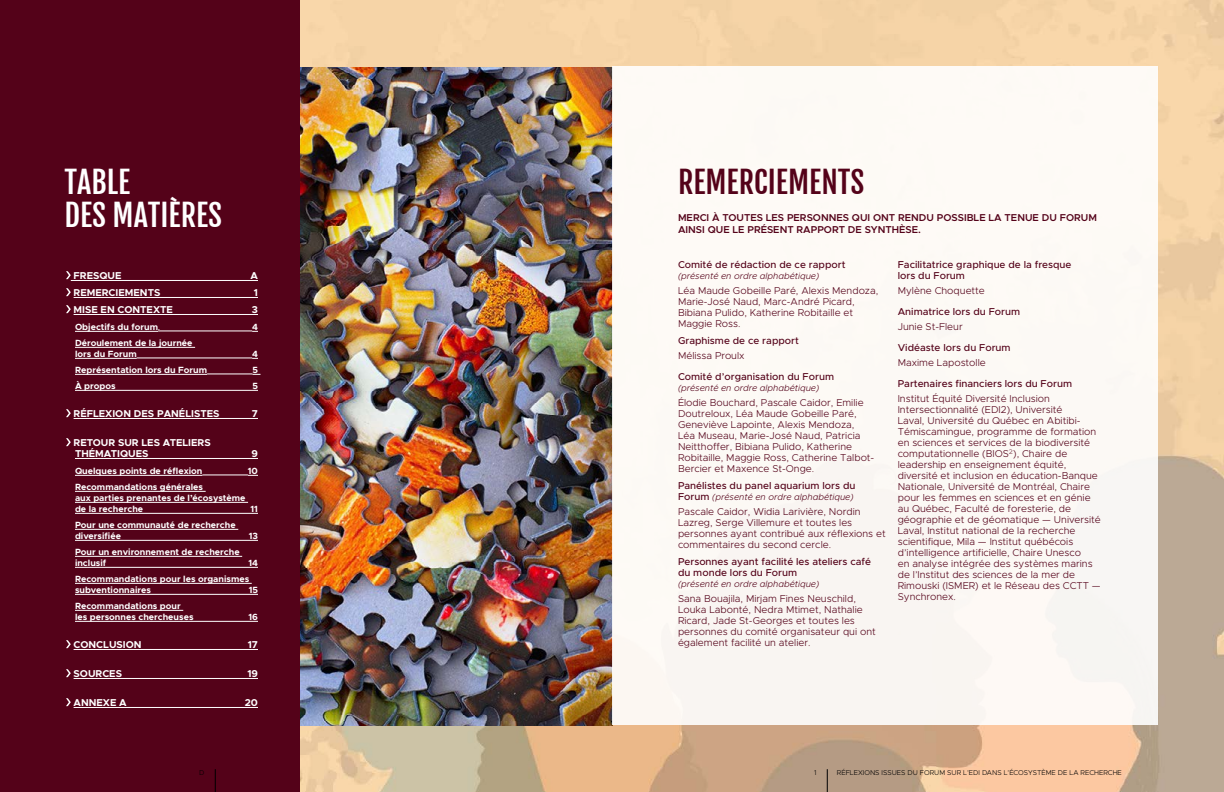
<style>
.page{position:relative;width:1224px;height:792px;background:#fff}
.page>*{position:absolute;margin:0;border:0;box-sizing:border-box;transform-origin:0 0}
.t1{font:30px/33px "Fjalla One";color:#fff}
.t2{font:30px "Fjalla One";color:#540219}
.t3{font:300 10px/11px "Metropolis";color:#540219}
.t4{font:500 10px/11px "Metropolis";color:#540219}
.t5{font:700 10px/11px "Metropolis";color:#fff}
.t6{font:600 10px/12px "Metropolis";color:#540219}
.t7{font:700 9px/11px "Metropolis";color:#fff}
.t8{font:italic 300 9px "Metropolis";color:#540219}
.t9{font:300 7px "Metropolis";color:#000}
.s1{font-weight:500;font-style:normal;font-size:10px}
.s2{font-family:"Montserrat"}
.s3{font-size:6px}
</style>
<div class="page">
<img style="left:300px;top:0;width:924px;height:792px">
<img style="left:300px;top:67px;width:312px;height:659px">
<div style="left:612px;top:66px;width:546px;height:660px;background:#fdf9f5"></div>
<div style="left:0;top:0;width:300px;height:792px;background:#540219"></div>
<hr style="left:71px;top:280px;width:187px;height:1px;background:#fff">
<hr style="left:74px;top:297px;width:184px;height:1px;background:#fff">
<hr style="left:74px;top:314px;width:184px;height:1px;background:#fff">
<hr style="left:75px;top:331px;width:83px;height:1px;background:#fff">
<hr style="left:158px;top:331px;width:94px;height:1px;background:#fff">
<hr style="left:75px;top:347px;width:120px;height:1px;background:#fff">
<hr style="left:75px;top:358px;width:62px;height:1px;background:#fff">
<hr style="left:137px;top:358px;width:115px;height:1px;background:#fff">
<hr style="left:75px;top:374px;width:132px;height:1px;background:#fff">
<hr style="left:207px;top:374px;width:45px;height:1px;background:#fff">
<hr style="left:75px;top:390px;width:183px;height:1px;background:#fff">
<hr style="left:74px;top:418px;width:184px;height:1px;background:#fff">
<hr style="left:75px;top:458px;width:183px;height:1px;background:#fff">
<hr style="left:75px;top:475px;width:127px;height:1px;background:#fff">
<hr style="left:202px;top:475px;width:46px;height:1px;background:#fff">
<hr style="left:75px;top:491px;width:131px;height:1px;background:#fff">
<hr style="left:75px;top:502px;width:173px;height:1px;background:#fff">
<hr style="left:75px;top:513px;width:183px;height:1px;background:#fff">
<hr style="left:75px;top:529px;width:163px;height:1px;background:#fff">
<hr style="left:75px;top:540px;width:183px;height:1px;background:#fff">
<hr style="left:75px;top:556px;width:167px;height:1px;background:#fff">
<hr style="left:75px;top:567px;width:183px;height:1px;background:#fff">
<hr style="left:75px;top:583px;width:177px;height:1px;background:#fff">
<hr style="left:75px;top:594px;width:183px;height:1px;background:#fff">
<hr style="left:75px;top:610px;width:108px;height:1px;background:#fff">
<hr style="left:75px;top:621px;width:183px;height:1px;background:#fff">
<hr style="left:74px;top:649px;width:184px;height:1px;background:#fff">
<hr style="left:74px;top:678px;width:184px;height:1px;background:#fff">
<hr style="left:74px;top:707px;width:184px;height:1px;background:#fff">
<svg style="left:66px;top:271px;width:5px;height:8px"></svg>
<svg style="left:66px;top:288px;width:5px;height:8px"></svg>
<svg style="left:66px;top:305px;width:5px;height:8px"></svg>
<svg style="left:66px;top:409px;width:5px;height:8px"></svg>
<svg style="left:66px;top:438px;width:5px;height:8px"></svg>
<svg style="left:66px;top:640px;width:5px;height:8px"></svg>
<svg style="left:66px;top:669px;width:5px;height:8px"></svg>
<svg style="left:66px;top:698px;width:5px;height:8px"></svg>
<svg style="left:827px;top:769px;width:1px;height:23px"></svg>
<svg style="left:215px;top:769px;width:1px;height:23px"></svg>
<h1 class="t1" style="left:64px;top:166px;width:159px">TABLE<br>DES MATIÈRES</h1>
<h1 class="t2" style="left:678px;top:164px;width:188px">REMERCIEMENTS</h1>
<p class="t6" style="left:678px;top:211px;width:420px">MERCI À TOUTES LES PERSONNES QUI ONT RENDU POSSIBLE LA TENUE DU FORUM<br>AINSI QUE LE PRÉSENT RAPPORT DE SYNTHÈSE.</p>
<p class="t4" style="left:678px;top:259px;width:169px">Comité de rédaction de ce rapport</p>
<p class="t8" style="left:678px;top:271px;width:143px">(présenté en ordre alphabétique)</p>
<p class="t3" style="left:678px;top:285px;width:202px">Léa Maude Gobeille Paré, Alexis Mendoza, Marie-José Naud, Marc-André Picard, Bibiana Pulido, Katherine Robitaille et Maggie Ross.</p>
<p class="t4" style="left:678px;top:335px;width:122px">Graphisme de ce rapport</p>
<p class="t3" style="left:678px;top:350px;width:68px">Mélissa Proulx</p>
<p class="t4" style="left:678px;top:371px;width:158px">Comité d’organisation du Forum</p>
<p class="t8" style="left:678px;top:383px;width:143px">(présenté en ordre alphabétique)</p>
<p class="t3" style="left:678px;top:397px;width:198px">Élodie Bouchard, Pascale Caidor, Emilie Doutreloux, Léa Maude Gobeille Paré, Geneviève Lapointe, Alexis Mendoza,<br>Léa Museau, Marie-José Naud, Patricia Neitthoffer, Bibiana Pulido, Katherine Robitaille, Maggie Ross, Catherine Talbot-Bercier et Maxence St-Onge.</p>
<p class="t4" style="left:678px;top:480px;width:179px">Panélistes du panel aquarium lors du</p>
<p class="t8" style="left:678px;top:492px;width:177px"><span class="s1">Forum</span> (présenté en ordre alphabétique)</p>
<p class="t3" style="left:678px;top:506px;width:209px">Pascale Caidor, Widia Larivière, Nordin Lazreg, Serge Villemure et toutes les personnes ayant contribué aux réflexions et commentaires du second cercle.</p>
<p class="t4" style="left:678px;top:556px;width:195px">Personnes ayant facilité les ateliers café du monde lors du Forum</p>
<p class="t8" style="left:678px;top:579px;width:143px">(présenté en ordre alphabétique)</p>
<p class="t3" style="left:678px;top:593px;width:199px">Sana Bouajila, Mirjam Fines Neuschild, Louka Labonté, Nedra Mtimet, Nathalie Ricard, Jade St-Georges et toutes les personnes du comité organisateur qui ont également facilité un atelier.</p>
<p class="t4" style="left:898px;top:259px;width:175px">Facilitatrice graphique de la fresque lors du Forum</p>
<p class="t3" style="left:898px;top:285px;width:89px">Mylène Choquette</p>
<p class="t4" style="left:898px;top:306px;width:124px">Animatrice lors du Forum</p>
<p class="t3" style="left:898px;top:321px;width:66px">Junie St-Fleur</p>
<p class="t4" style="left:898px;top:342px;width:114px">Vidéaste lors du Forum</p>
<p class="t3" style="left:898px;top:357px;width:90px">Maxime Lapostolle</p>
<p class="t4" style="left:898px;top:378px;width:176px">Partenaires financiers lors du Forum</p>
<p class="t3" style="left:898px;top:393px;width:205px">Institut Équité Diversité Inclusion Intersectionnalité (EDI2), Université<br>Laval, Université du Québec en Abitibi-Témiscamingue, programme de formation en sciences et services de la biodiversité computationnelle (BIOS<span class="s2">²</span>), Chaire de leadership en enseignement équité, diversité et inclusion en éducation-Banque Nationale, Université de Montréal, Chaire pour les femmes en sciences et en génie au Québec, Faculté de foresterie, de géographie et de géomatique — Université Laval, Institut national de la recherche scientifique, Mila — Institut québécois d’intelligence artificielle, Chaire Unesco<br>en analyse intégrée des systèmes marins de l’Institut des sciences de la mer de Rimouski (ISMER) et le Réseau des CCTT — Synchronex.</p>
<p class="t5" style="left:74px;top:270px;width:49px">FRESQUE</p>
<p class="t5" style="left:250px;top:270px;width:9px">A</p>
<p class="t5" style="left:74px;top:287px;width:88px">REMERCIEMENTS</p>
<p class="t5" style="left:254px;top:287px;width:6px">1</p>
<p class="t5" style="left:74px;top:304px;width:101px">MISE EN CONTEXTE</p>
<p class="t5" style="left:252px;top:304px;width:8px">3</p>
<p class="t7" style="left:75px;top:322px;width:86px">Objectifs du forum<span class="s3">.</span></p>
<p class="t7" style="left:252px;top:322px;width:7px">4</p>
<p class="t7" style="left:75px;top:338px;width:119px">Déroulement de la journée lors du Forum</p>
<p class="t7" style="left:252px;top:349px;width:7px">4</p>
<p class="t7" style="left:75px;top:365px;width:134px">Représentation lors du Forum</p>
<p class="t7" style="left:252px;top:365px;width:7px">5</p>
<p class="t7" style="left:75px;top:381px;width:42px">À propos</p>
<p class="t7" style="left:252px;top:381px;width:7px">5</p>
<p class="t5" style="left:74px;top:408px;width:147px">RÉFLEXION DES PANÉLISTES</p>
<p class="t5" style="left:252px;top:408px;width:8px">7</p>
<p class="t5" style="left:74px;top:437px;width:139px">RETOUR SUR LES ATELIERS<br>THÉMATIQUES</p>
<p class="t5" style="left:252px;top:448px;width:8px">9</p>
<p class="t7" style="left:75px;top:466px;width:129px">Quelques points de réflexion</p>
<p class="t7" style="left:248px;top:466px;width:12px">10</p>
<p class="t7" style="left:75px;top:482px;width:172px">Recommandations générales<br>aux parties prenantes de l’écosystème de la recherche</p>
<p class="t7" style="left:251px;top:504px;width:9px">11</p>
<p class="t7" style="left:75px;top:520px;width:162px">Pour une communauté de recherche diversifiée</p>
<p class="t7" style="left:249px;top:531px;width:11px">13</p>
<p class="t7" style="left:75px;top:547px;width:166px">Pour un environnement de recherche inclusif</p>
<p class="t7" style="left:75px;top:555px;width:184px;line-height:16px;text-indent:173px">14<br>Recommandations pour les organismes</p>
<p class="t7" style="left:75px;top:585px;width:77px">subventionnaires</p>
<p class="t7" style="left:249px;top:585px;width:11px">15</p>
<p class="t7" style="left:75px;top:601px;width:120px">Recommandations pour les personnes chercheuses</p>
<p class="t7" style="left:248px;top:612px;width:11px">16</p>
<p class="t5" style="left:74px;top:639px;width:70px">CONCLUSION</p>
<p class="t5" style="left:248px;top:639px;width:12px">17</p>
<p class="t5" style="left:74px;top:668px;width:50px">SOURCES</p>
<p class="t5" style="left:247px;top:668px;width:12px">19</p>
<p class="t5" style="left:74px;top:697px;width:55px">ANNEXE A</p>
<p class="t5" style="left:245px;top:697px;width:15px">20</p>
<p class="t9" style="left:199px;top:768px;width:7px">D</p>
<p class="t9" style="left:814px;top:768px;width:4px">1</p>
<p class="t9" style="left:837px;top:768px;width:287px">RÉFLEXIONS ISSUES DU FORUM SUR L’EDI DANS L’ÉCOSYSTÈME DE LA RECHERCHE</p>
</div>
